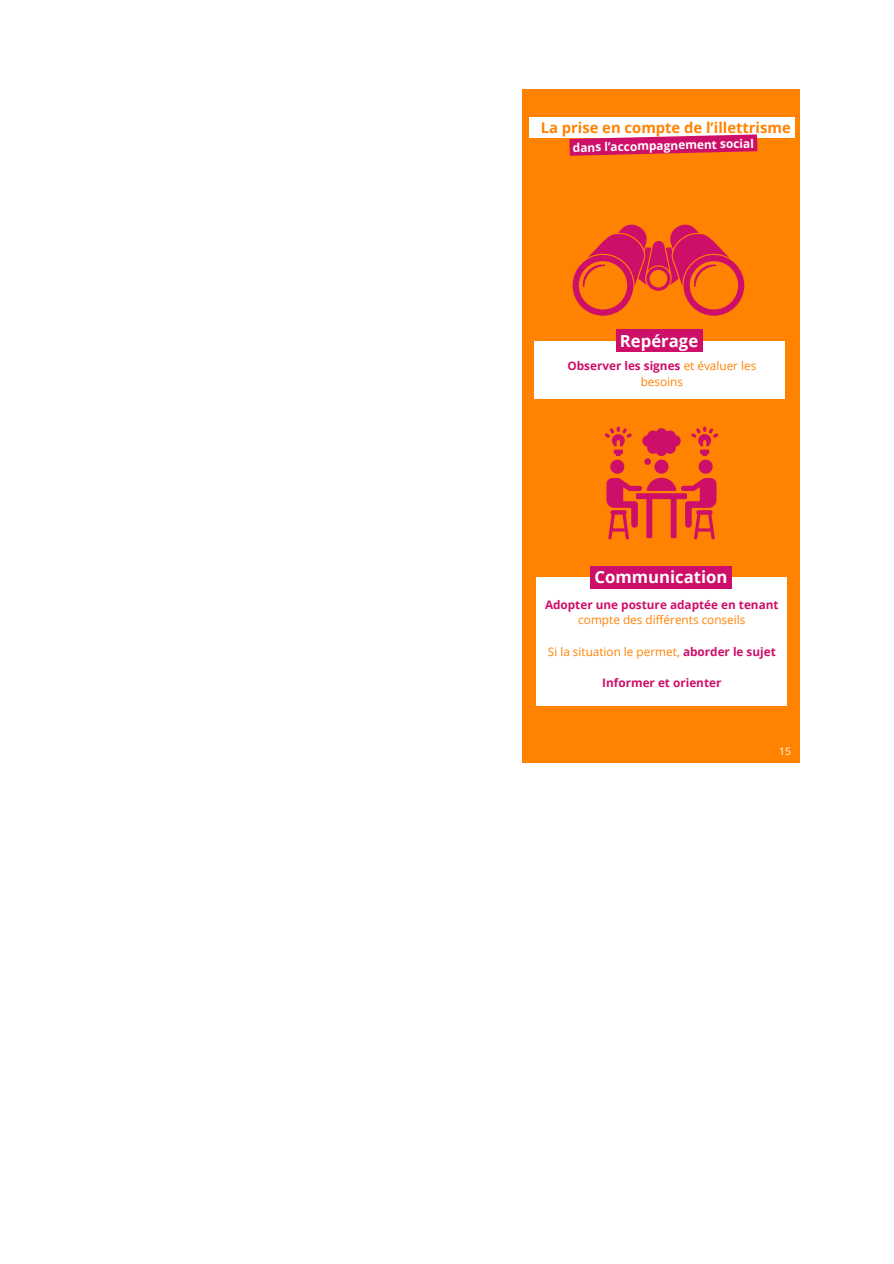
<style>
.page{position:relative;width:894px;height:1264px;background:#fff}
.page>*{position:absolute;margin:0;border:0;box-sizing:border-box;transform-origin:0 0}
.t1{font:700 16.65px "Open Sans";color:#fff}
.t2{font:700 14.85px "Open Sans";color:#ff8200}
.t3{font:700 11.85px "Open Sans";color:#fff}
.t4{font:700 11.7px/15.8px "Open Sans";color:#ce0f69;text-align:center}
.t5{font:11.7px/15.8px "Open Sans";color:#ff8200;text-align:center}
.t6{font:10.35px "Open Sans";color:#fff}
.s1{font-weight:700;color:#ce0f69}
.s2{font-weight:400;color:#ff8200}
</style>
<div class="page">
<div style="left:521px;top:89px;width:278px;height:673px;background:#ff8200"></div>
<div style="left:529px;top:117px;width:265px;height:21px;background:#fff"></div>
<svg style="left:569px;top:134px;width:188px;height:22px"></svg>
<div style="left:534px;top:341px;width:250px;height:57px;background:#fff"></div>
<div style="left:615px;top:329px;width:87px;height:23px;background:#ce0f69"></div>
<div style="left:536px;top:577px;width:250px;height:128px;background:#fff"></div>
<div style="left:590px;top:566px;width:141px;height:22px;background:#ce0f69"></div>
<svg style="left:605px;top:426px;width:113px;height:113px"></svg>
<svg style="left:572px;top:225px;width:172px;height:91px"></svg>
<h3 class="t2" style="left:540px;top:117px;width:251px">La prise en compte de l’illettrisme</h3>
<p class="t3" style="left:572px;top:139px;width:183px;rotate:-1deg">dans l’accompagnement social</p>
<h1 class="t1" style="left:619px;top:329px;width:80px">Repérage</h1>
<p class="t5" style="left:567px;top:358px;width:190px"><span class="s1">Observer les signes</span> et évaluer les besoins</p>
<p class="t1" style="left:594px;top:565px;width:134px">Communication</p>
<h1 class="t4" style="left:545px;top:596px;width:235px">Adopter une posture adaptée en tenant <span class="s2">compte des différents conseils</span></h1>
<p class="t5" style="left:547px;top:643px;width:229px">Si la situation le permet, <span class="s1">aborder le sujet</span></p>
<p class="t4" style="left:602px;top:674px;width:121px">Informer et orienter</p>
<h3 class="t6" style="left:779px;top:744px;width:13px">15</h3>
</div>
